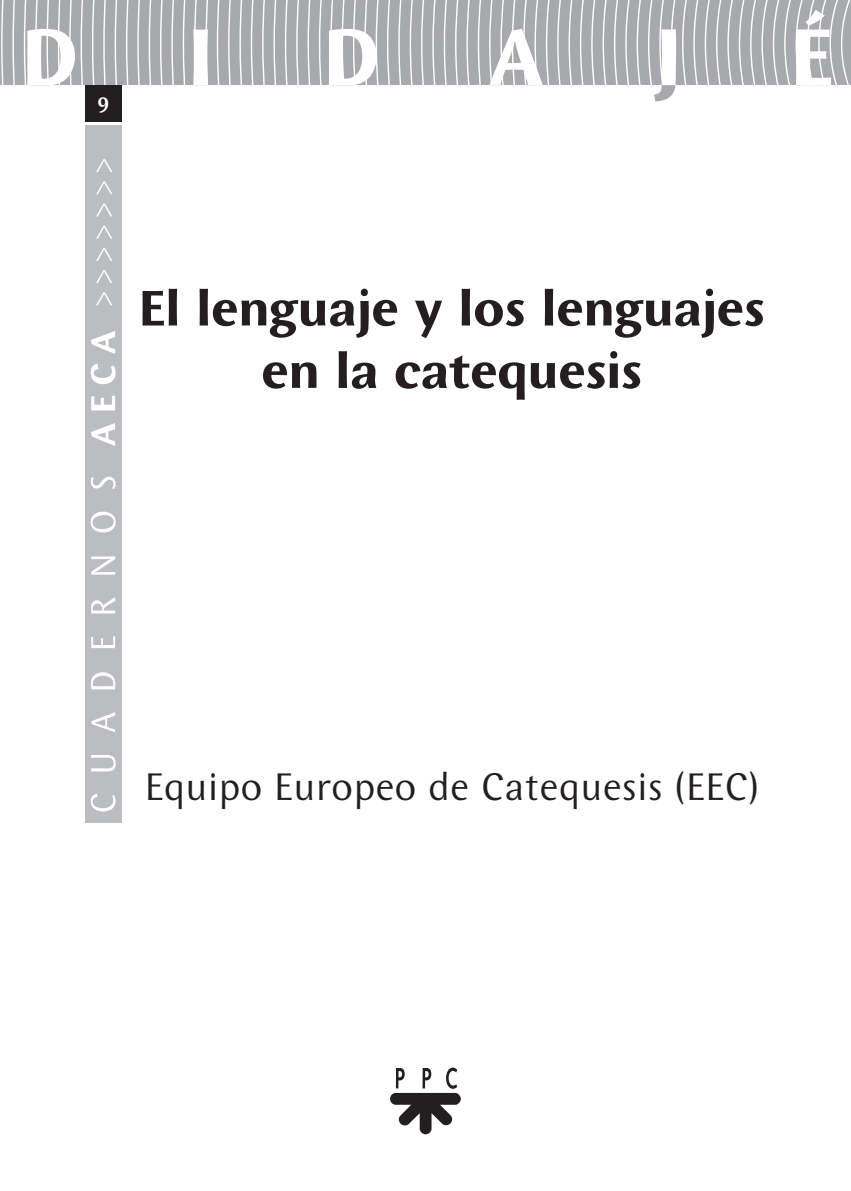
<style>
.page{position:relative;width:851px;height:1191px;background:#fff}
.page>*{position:absolute;margin:0;border:0;box-sizing:border-box;transform-origin:0 0}
.t1{font:700 52px/62.4px "Wunderlich OT";color:#231f20;text-align:center}
.t2{font:40px "Wunderlich OT";color:#231f20}
.t3{font:500 24px "Wunderlich OT";color:#fff}
</style>
<div class="page">
<svg style="left:390px;top:1067px;width:71px;height:67px"></svg>
<svg style="left:0;top:1px;width:850px;height:84px;background:#b2b3b7"></svg>
<svg style="left:27px;top:29px;width:48px;height:57px"></svg>
<svg style="left:193px;top:29px;width:15px;height:56px"></svg>
<svg style="left:329px;top:29px;width:47px;height:57px"></svg>
<svg style="left:489px;top:29px;width:54px;height:56px"></svg>
<svg style="left:654px;top:29px;width:22px;height:72px"></svg>
<svg style="left:795px;top:10px;width:36px;height:75px"></svg>
<div style="left:85px;top:85px;width:37px;height:36px;background:#231f20"></div>
<div style="left:85px;top:125px;width:36px;height:697px;background:#bcbdc0"></div>
<svg style="left:91px;top:793px;width:25px;height:18px"></svg>
<svg style="left:91px;top:755px;width:25px;height:16px"></svg>
<svg style="left:91px;top:712px;width:24px;height:20px"></svg>
<svg style="left:91px;top:672px;width:24px;height:17px"></svg>
<svg style="left:91px;top:636px;width:24px;height:12px"></svg>
<svg style="left:91px;top:597px;width:24px;height:16px"></svg>
<svg style="left:91px;top:556px;width:24px;height:19px"></svg>
<svg style="left:91px;top:511px;width:25px;height:21px"></svg>
<svg style="left:91px;top:477px;width:25px;height:12px"></svg>
<svg style="left:91px;top:423px;width:24px;height:23px"></svg>
<svg style="left:91px;top:396px;width:24px;height:14px"></svg>
<svg style="left:91px;top:363px;width:25px;height:21px"></svg>
<svg style="left:91px;top:331px;width:24px;height:23px"></svg>
<svg style="left:96px;top:292px;width:16px;height:13px"></svg>
<svg style="left:96px;top:270px;width:16px;height:13px"></svg>
<svg style="left:96px;top:248px;width:16px;height:13px"></svg>
<svg style="left:96px;top:226px;width:16px;height:13px"></svg>
<svg style="left:96px;top:203px;width:16px;height:13px"></svg>
<svg style="left:96px;top:181px;width:16px;height:13px"></svg>
<svg style="left:96px;top:159px;width:16px;height:13px"></svg>
<p class="t3" style="left:98px;top:91px;width:13px">9</p>
<p class="t1" style="left:139px;top:277px;width:627px">El lenguaje y los lenguajes en la catequesis</p>
<p class="t2" style="left:144px;top:764px;width:616px">Equipo Europeo de Catequesis (EEC)</p>
</div>
